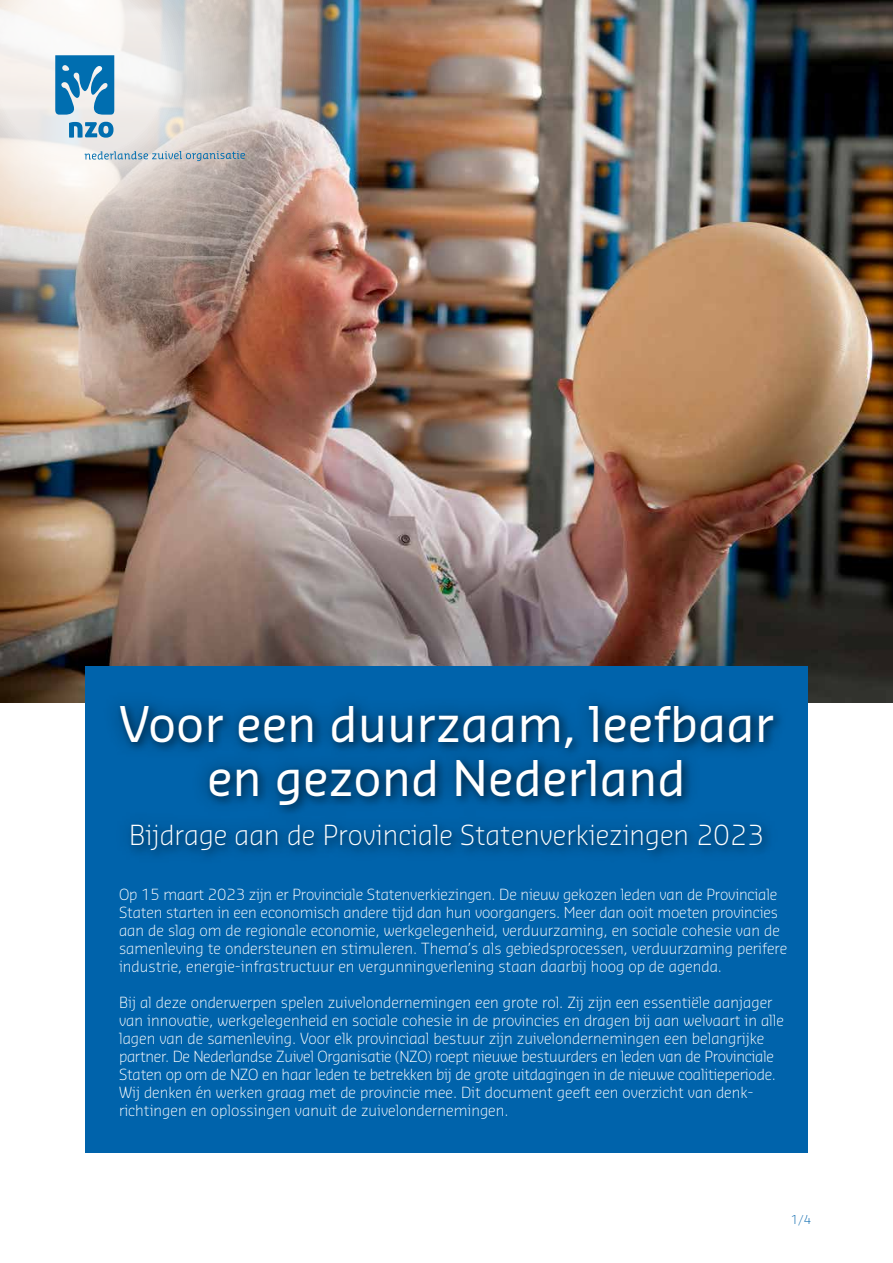
<style>
.page{position:relative;width:893px;height:1263px;background:#fff}
.page>*{position:absolute;margin:0;border:0;box-sizing:border-box;transform-origin:0 0}
.t1{font:48px/54px "Sansa Std";color:#fff;text-align:center}
.t2{font:300 27px "Sansa Std";color:#fff}
.t3{font:300 15px/18px "Sansa Std";color:#fff}
.t4{font:300 12px "Sansa Std";color:#0063ab}
</style>
<div class="page">
<img style="left:0;top:0;width:893px;height:702px">
<div style="left:85px;top:666px;width:723px;height:486px;background:#0063ab"></div>
<img style="left:0;top:0;width:581px;height:572px">
<svg style="left:85px;top:151px;width:160px;height:10px;background:#abbcc7"></svg>
<svg style="left:55px;top:55px;width:59px;height:60px;background:#3a8dbe"></svg>
<svg style="left:69px;top:122px;width:45px;height:16px"></svg>
<div style="left:102px;top:687px;width:689px;height:182px;background:#000;opacity:.5"></div>
<h1 class="t1" style="left:119px;top:695px;width:656px">Voor een duurzaam, leefbaar en gezond Nederland</h1>
<h2 class="t2" style="left:129px;top:817px;width:636px">Bijdrage aan de Provinciale Statenverkiezingen 2023</h2>
<p class="t3" style="left:119px;top:885px;width:670px">Op 15 maart 2023 zijn er Provinciale Statenverkiezingen. De nieuw gekozen leden van de Provinciale Staten starten in een economisch andere tijd dan hun voorgangers. Meer dan ooit moeten provincies aan de slag om de regionale economie, werkgelegenheid, verduurzaming, en sociale cohesie van de samenleving te ondersteunen en stimuleren. Thema’s als gebiedsprocessen, verduurzaming perifere industrie, energie-infrastructuur en vergunningverlening staan daarbij hoog op de agenda.</p>
<p class="t3" style="left:119px;top:993px;width:666px">Bij al deze onderwerpen spelen zuivelondernemingen een grote rol. Zij zijn een essentiële aanjager van innovatie, werkgelegenheid en sociale cohesie in de provincies en dragen bij aan welvaart in alle lagen van de samenleving. Voor elk provinciaal bestuur zijn zuivelondernemingen een belangrijke partner. De Nederlandse Zuivel Organisatie (NZO) roept nieuwe bestuurders en leden van de Provinciale Staten op om de NZO en haar leden te betrekken bij de grote uitdagingen in de nieuwe coalitieperiode.<br>Wij denken én werken graag met de provincie mee. Dit document geeft een overzicht van denk&shy;richtingen en oplossingen vanuit de zuivelondernemingen.</p>
<p class="t4" style="left:791px;top:1212px;width:22px">1/4</p>
</div>
